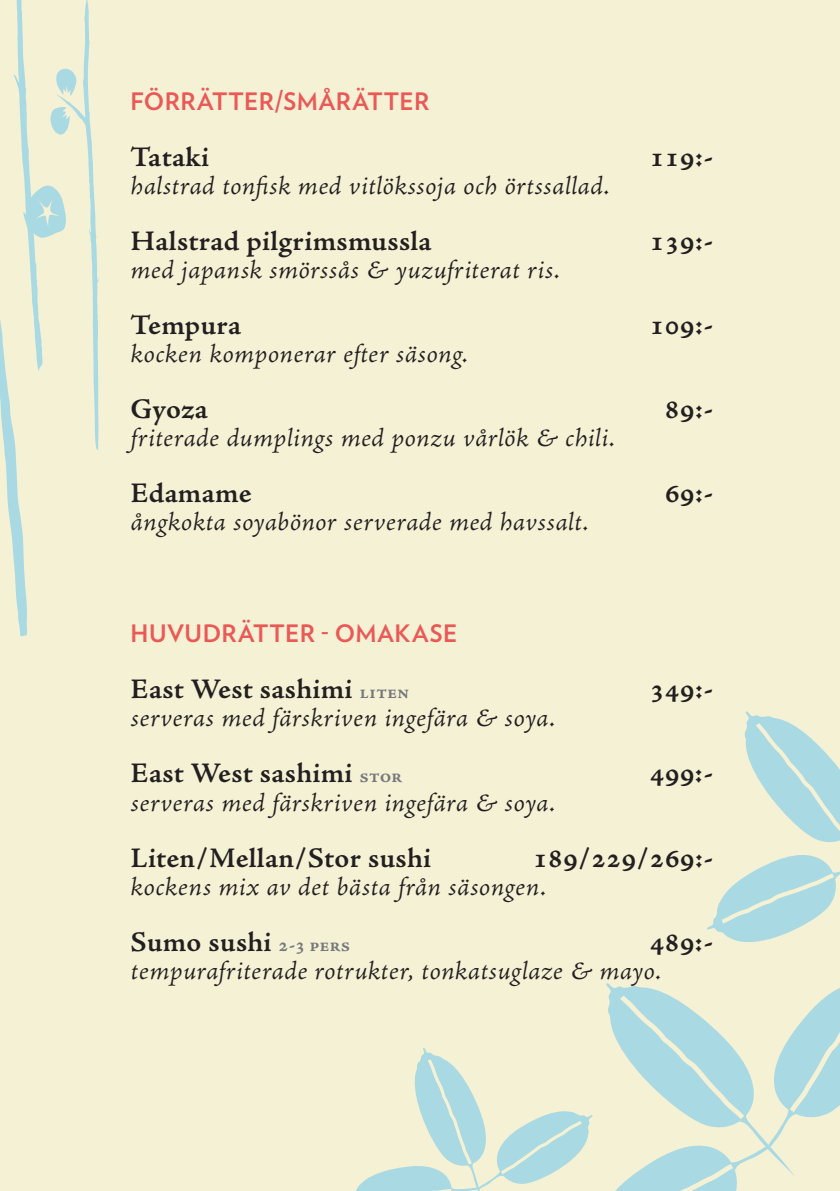
<style>
.page{position:relative;width:840px;height:1191px;background:#fff}
.page>*{position:absolute;margin:0;border:0;box-sizing:border-box;transform-origin:0 0}
.Body{font:28px "Adobe Jenson Pro Semibold Capt";letter-spacing:.01em;color:#231f20}
.Description{font:26px "Adobe Jenson Pro Lt It Capt";letter-spacing:.01em;color:#231f20}
.Heading{font:700 24px "Verlag";letter-spacing:.025em;color:#ea5956}
.s1{font-size:19px;color:#76787b}
</style>
<div class="page">
<div style="left:0;top:0;width:839px;height:1191px;background:#f4f1d5"></div>
<svg style="left:707px;top:711px;width:132px;height:231px"></svg>
<svg style="left:356px;top:983px;width:483px;height:208px"></svg>
<svg style="left:0;top:0;width:99px;height:636px"></svg>
<p class="Heading" style="left:130px;top:83px;width:300px">FÖRRÄTTER/SMÅRÄTTER</p>
<p class="Body" style="left:130px;top:141px;width:80px">Tataki</p>
<p class="Body" style="left:649px;top:141px;width:65px">119:-</p>
<p class="Description" style="left:130px;top:171px;width:480px">halstrad tonfisk med vitlökssoja och örtssallad.</p>
<p class="Body" style="left:130px;top:225px;width:302px">Halstrad pilgrimsmussla</p>
<p class="Body" style="left:649px;top:225px;width:65px">139:-</p>
<p class="Description" style="left:130px;top:255px;width:431px">med japansk smörssås &amp; yuzufriterat ris.</p>
<p class="Body" style="left:130px;top:309px;width:112px">Tempura</p>
<p class="Body" style="left:649px;top:309px;width:65px">109:-</p>
<p class="Description" style="left:130px;top:339px;width:339px">kocken komponerar efter säsong.</p>
<p class="Body" style="left:130px;top:393px;width:79px">Gyoza</p>
<p class="Body" style="left:664px;top:393px;width:50px">89:-</p>
<p class="Description" style="left:130px;top:423px;width:486px">friterade dumplings med ponzu vårlök &amp; chili.</p>
<p class="Body" style="left:130px;top:477px;width:123px">Edamame</p>
<p class="Body" style="left:664px;top:477px;width:50px">69:-</p>
<p class="Description" style="left:130px;top:507px;width:459px">ångkokta soyabönor serverade med havssalt.</p>
<p class="Heading" style="left:130px;top:615px;width:328px">HUVUDRÄTTER - OMAKASE</p>
<p class="Body" style="left:130px;top:673px;width:280px">East West sashimi <span class="s1">Liten</span></p>
<p class="Body" style="left:649px;top:673px;width:65px">349:-</p>
<p class="Description" style="left:130px;top:703px;width:426px">serveras med färskriven ingefära &amp; soya.</p>
<p class="Body" style="left:130px;top:757px;width:273px">East West sashimi <span class="s1">Stor</span></p>
<p class="Body" style="left:649px;top:757px;width:65px">499:-</p>
<p class="Description" style="left:130px;top:787px;width:426px">serveras med färskriven ingefära &amp; soya.</p>
<p class="Body" style="left:130px;top:841px;width:302px">Liten/Mellan/Stor sushi</p>
<p class="Body" style="left:533px;top:841px;width:181px">189/229/269:-</p>
<p class="Description" style="left:130px;top:871px;width:417px">kockens mix av det bästa från säsongen.</p>
<p class="Body" style="left:130px;top:925px;width:219px">Sumo sushi <span class="s1">2-3 Pers</span></p>
<p class="Body" style="left:649px;top:925px;width:65px">489:-</p>
<p class="Description" style="left:130px;top:955px;width:532px">tempurafriterade rotrukter, tonkatsuglaze &amp; mayo.</p>
</div>
